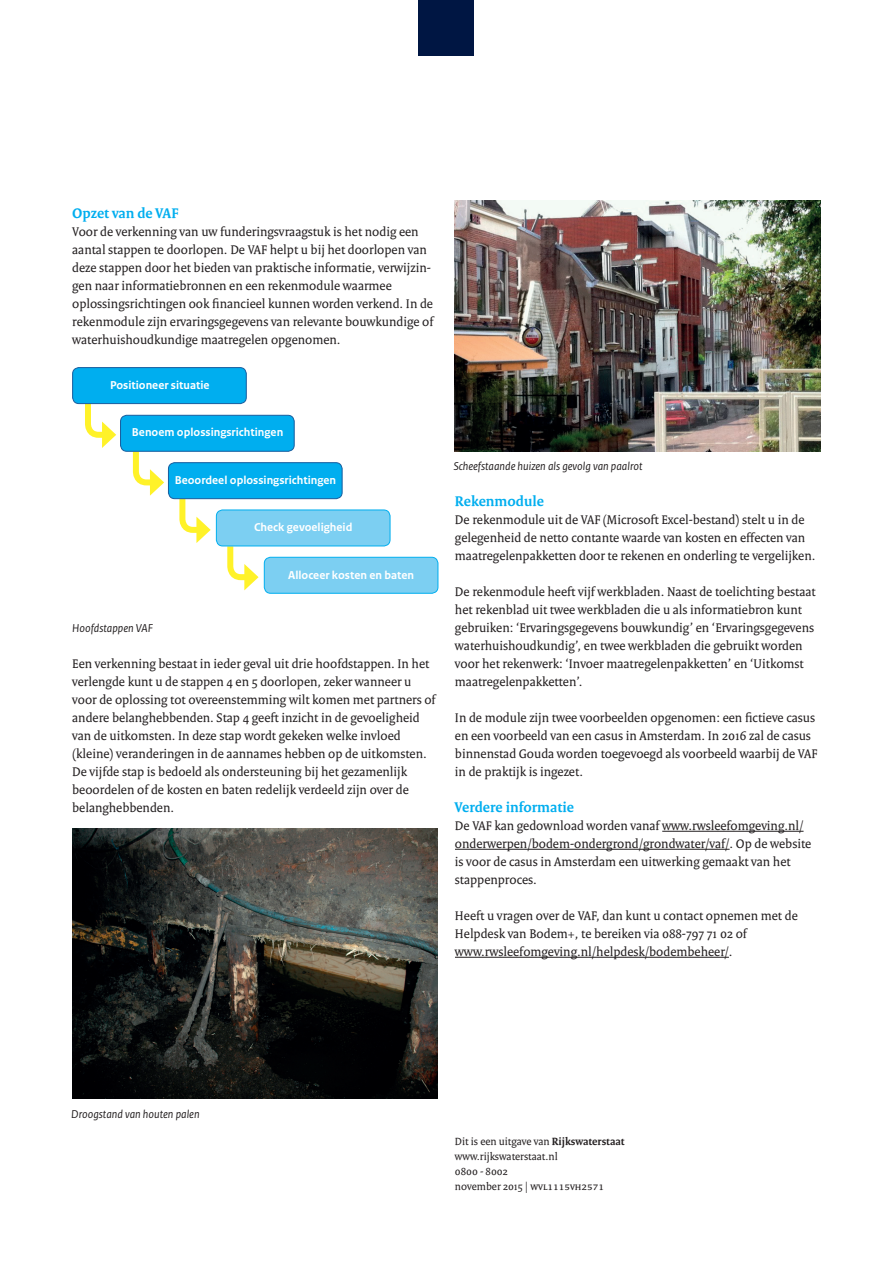
<style>
.page{position:relative;width:893px;height:1263px;background:#fff}
.page>*{position:absolute;margin:0;border:0;box-sizing:border-box;transform-origin:0 0}
.t1{font:700 15px "Rijksoverheid Serif";color:#00aeef}
.t2{font:13.5px/18px "Rijksoverheid Serif";color:#231f20}
.t3{font:700 12px "Rijksoverheid Sans Text";color:#fff}
.t4{font:italic 12px "Rijksoverheid Sans Text";color:#231f20}
.t5{font:11.25px/15px "Rijksoverheid Serif";color:#231f20}
.s1{font-weight:700}
</style>
<div class="page">
<svg style="left:82px;top:404px;width:34px;height:44px"></svg>
<svg style="left:132px;top:452px;width:32px;height:44px"></svg>
<svg style="left:176px;top:499px;width:35px;height:44px"></svg>
<svg style="left:224px;top:546px;width:35px;height:44px"></svg>
<div style="left:73px;top:368px;width:173px;height:36px;background:#00aeef;border-radius:6px"></div>
<div style="left:72px;top:367px;width:175px;height:37px;border:1px solid #175d9e;border-radius:6px"></div>
<div style="left:121px;top:415px;width:173px;height:36px;background:#00aeef;border-radius:6px"></div>
<div style="left:120px;top:415px;width:175px;height:37px;border:1px solid #175d9e;border-radius:6px"></div>
<div style="left:168px;top:463px;width:174px;height:36px;background:#00aeef;border-radius:6px"></div>
<div style="left:168px;top:462px;width:174px;height:37px;border:1px solid #175d9e;border-radius:6px"></div>
<div style="left:216px;top:510px;width:174px;height:36px;background:#7ccff2;border-radius:6px"></div>
<div style="left:216px;top:510px;width:174px;height:36px;border:1px solid #00aeef;border-radius:6px"></div>
<div style="left:264px;top:557px;width:174px;height:36px;background:#7ccff2;border-radius:6px"></div>
<div style="left:264px;top:557px;width:174px;height:37px;border:1px solid #00aeef;border-radius:6px"></div>
<hr style="left:662px;top:831px;width:141px;height:1px;background:#231f20">
<hr style="left:455px;top:849px;width:274px;height:1px;background:#231f20">
<hr style="left:455px;top:957px;width:274px;height:1px;background:#231f20">
<img style="left:72px;top:828px;width:366px;height:270px">
<img style="left:455px;top:201px;width:366px;height:251px">
<div style="left:419px;top:0;width:55px;height:55px;background:#001643"></div>
<p class="t1" style="left:72px;top:206px;width:108px">Opzet van de VAF</p>
<p class="t2" style="left:72px;top:224px;width:363px">Voor de verkenning van uw funderingsvraagstuk is het nodig een aantal stappen te doorlopen. De VAF helpt u bij het doorlopen van deze stappen door het bieden van praktische informatie, verwijzin&shy;gen naar informatiebronnen en een rekenmodule waarmee oplossingsrichtingen ook financieel kunnen worden verkend. In de rekenmodule zijn ervaringsgegevens van relevante bouwkundige of waterhuishoudkundige maatregelen opgenomen.</p>
<p class="t3" style="left:110px;top:380px;width:101px">Positioneer situatie</p>
<p class="t3" style="left:132px;top:427px;width:153px">Benoem oplossingsrichtingen</p>
<p class="t3" style="left:175px;top:475px;width:163px">Beoordeel oplossingsrichtingen</p>
<p class="t3" style="left:254px;top:523px;width:100px">Check gevoeligheid</p>
<p class="t3" style="left:288px;top:570px;width:128px">Alloceer kosten en baten</p>
<p class="t4" style="left:72px;top:623px;width:82px">Hoofdstappen VAF</p>
<p class="t2" style="left:72px;top:656px;width:365px">Een verkenning bestaat in ieder geval uit drie hoofdstappen. In het verlengde kunt u de stappen 4 en 5 doorlopen, zeker wanneer u voor de oplossing tot overeenstemming wilt komen met partners of andere belanghebbenden. Stap 4 geeft inzicht in de gevoeligheid van de uitkomsten. In deze stap wordt gekeken welke invloed (kleine) veranderingen in de aannames hebben op de uitkomsten.<br>De vijfde stap is bedoeld als ondersteuning bij het gezamenlijk beoordelen of de kosten en baten redelijk verdeeld zijn over de belanghebbenden.</p>
<p class="t4" style="left:454px;top:461px;width:190px">Scheefstaande huizen als gevolg van paalrot</p>
<p class="t1" style="left:455px;top:494px;width:90px">Rekenmodule</p>
<p class="t2" style="left:455px;top:512px;width:362px">De rekenmodule uit de VAF (Microsoft Excel-bestand) stelt u in de gelegenheid de netto contante waarde van kosten en effecten van maatregelenpakketten door te rekenen en onderling te vergelijken.</p>
<p class="t2" style="left:455px;top:584px;width:362px">De rekenmodule heeft vijf werkbladen. Naast de toelichting bestaat het rekenblad uit twee werkbladen die u als informatiebron kunt gebruiken: ‘Ervaringsgegevens bouwkundig’ en ‘Ervaringsgegevens waterhuishoudkundig’, en twee werkbladen die gebruikt worden voor het rekenwerk: ‘Invoer maatregelenpakketten’ en ‘Uitkomst maatregelenpakketten’.</p>
<p class="t2" style="left:455px;top:710px;width:364px">In de module zijn twee voorbeelden opgenomen: een fictieve casus en een voorbeeld van een casus in Amsterdam. In 2016 zal de casus binnenstad Gouda worden toegevoegd als voorbeeld waarbij de VAF in de praktijk is ingezet.</p>
<p class="t1" style="left:455px;top:800px;width:120px">Verdere informatie</p>
<p class="t2" style="left:455px;top:818px;width:358px">De VAF kan gedownload worden vanaf www.rwsleefomgeving.nl/ onderwerpen/bodem-ondergrond/grondwater/vaf/. Op de website is voor de casus in Amsterdam een uitwerking gemaakt van het stappenproces.</p>
<p class="t2" style="left:455px;top:908px;width:344px">Heeft u vragen over de VAF, dan kunt u contact opnemen met de<br>Helpdesk van Bodem+, te bereiken via 088-797 71 02 of www.rwsleefomgeving.nl/helpdesk/bodembeheer/.</p>
<p class="t4" style="left:71px;top:1109px;width:130px">Droogstand van houten palen</p>
<p class="t5" style="left:455px;top:1135px;width:171px">Dit is een uitgave van <span class="s1">Rijkswaterstaat </span>www.rijkswaterstaat.nl<br>0800 - 8002<br>november 2015 | WVL1115VH2571</p>
</div>
